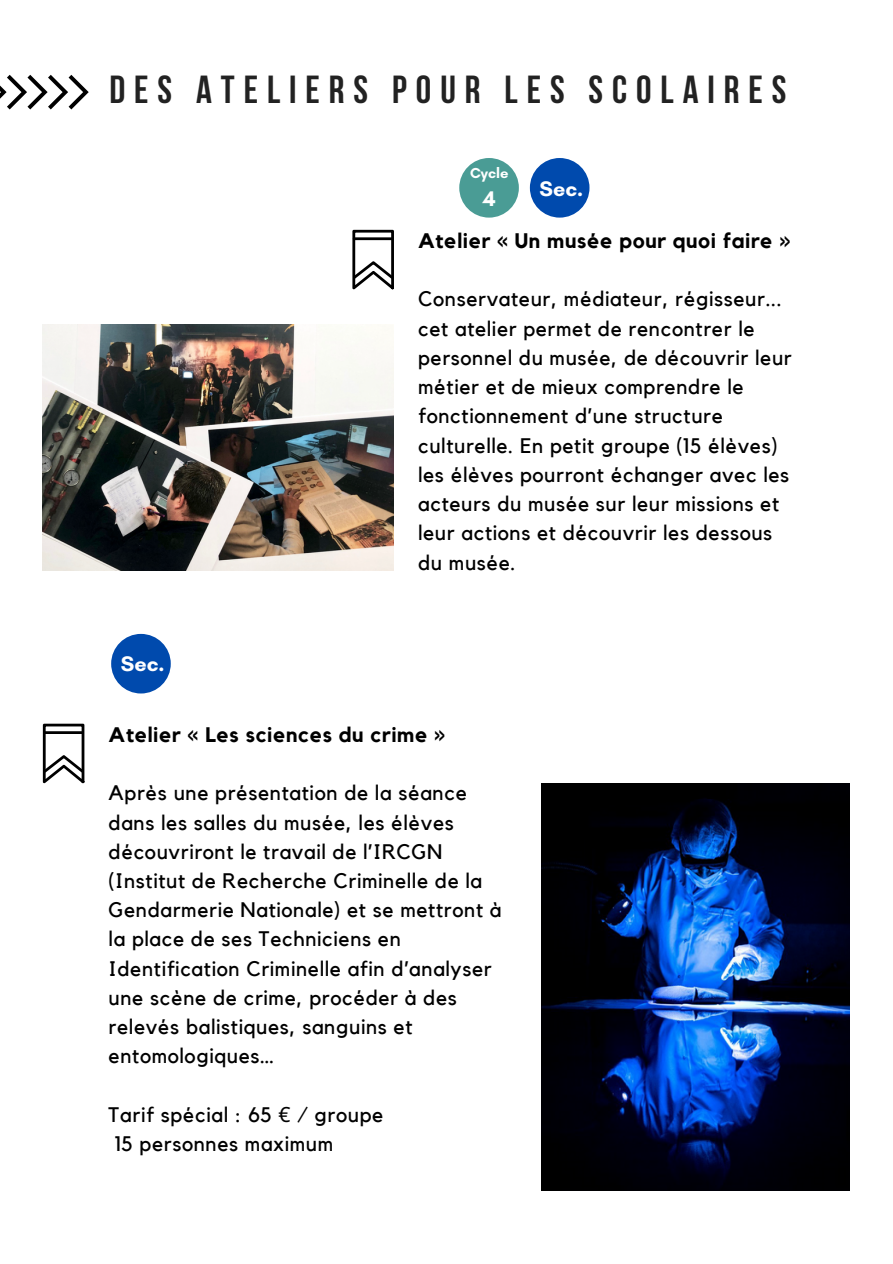
<style>
.page{position:relative;width:893px;height:1264px;background:#fff}
.page>*{position:absolute;margin:0;border:0;box-sizing:border-box;transform-origin:0 0}
.t1{font:700 39px "Bebas Neue";letter-spacing:.23em;color:#222}
.t2{font:700 21.45px "Glacial Indifference";color:#fff}
.t3{font:21px/29.2px "Kollektif";letter-spacing:.03em;color:#000}
.t4{font:700 21px "Kollektif";letter-spacing:.03em;color:#000}
.t5{font:700 14.7px "Glacial Indifference";color:#fff}
.s1{font-family:"Noto Sans"}
</style>
<div class="page">
<svg style="left:43px;top:723px;width:41px;height:60px"></svg>
<hr style="left:43px;top:731px;width:41px;height:3px;background:#000;border-radius:2px">
<img style="left:43px;top:324px;width:351px;height:247px">
<svg style="left:352px;top:230px;width:42px;height:59px"></svg>
<hr style="left:352px;top:237px;width:41px;height:3px;background:#000;border-radius:2px">
<img style="left:541px;top:783px;width:308px;height:407px">
<svg style="left:0;top:75px;width:89px;height:34px"></svg>
<div style="left:459px;top:158px;width:60px;height:60px;background:#4a9c95;border-radius:50%"></div>
<div style="left:530px;top:158px;width:59px;height:60px;background:#004aad;border-radius:50%"></div>
<div style="left:111px;top:634px;width:60px;height:59px;background:#004aad;border-radius:50%"></div>
<h1 class="t1" style="left:109px;top:74px;width:678px">DES ATELIERS POUR LES SCOLAIRES</h1>
<p class="t5" style="left:470px;top:164px;width:40px">Cycle</p>
<p class="t2" style="left:483px;top:185px;width:14px">4</p>
<p class="t2" style="left:539px;top:175px;width:45px">Sec.</p>
<p class="t2" style="left:121px;top:651px;width:45px">Sec.</p>
<p class="t4" style="left:418px;top:231px;width:373px">Atelier « Un musée pour quoi faire »</p>
<p class="t3" style="left:418px;top:285px;width:375px">Conservateur, médiateur, régisseur... cet atelier permet de rencontrer le personnel du musée, de découvrir leur métier et de mieux comprendre le fonctionnement d’une structure culturelle. En petit groupe (15 élèves) les élèves pourront échanger avec les acteurs du musée sur leur missions et leur actions et découvrir les dessous du musée.</p>
<p class="t4" style="left:109px;top:724px;width:338px">Atelier « Les sciences du crime »</p>
<p class="t3" style="left:109px;top:779px;width:394px">Après une présentation de la séance dans les salles du musée, les élèves découvriront le travail de l’IRCGN (Institut de Recherche Criminelle de la Gendarmerie Nationale) et se mettront à la place de ses Techniciens en Identification Criminelle afin d’analyser une scène de crime, procéder à des relevés balistiques, sanguins et entomologiques…</p>
<p class="t3" style="left:109px;top:1100px;width:276px">Tarif spécial : 65 <span class="s1">€</span> / groupe<br>15 personnes maximum</p>
</div>
